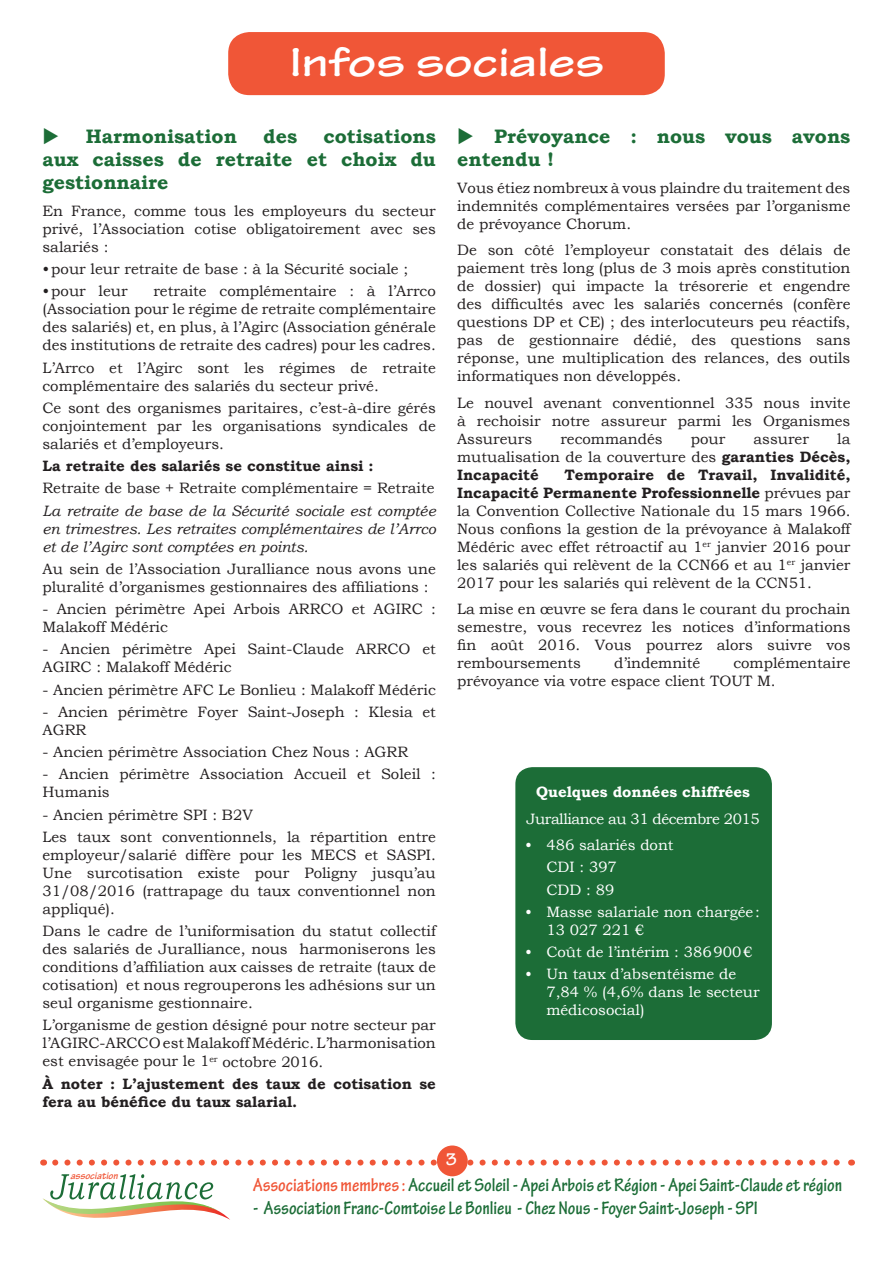
<style>
.page{position:relative;width:893px;height:1263px;background:#fff}
.page>*{position:absolute;margin:0;border:0;box-sizing:border-box;transform-origin:0 0}
.t1{font:700 expanded 43.5px "Tekton Pro";color:#fff}
.t2{font:700 condensed 19.5px "Tekton Pro";color:#1c6d37}
.t3{font:700 19.5px/23.4px "Bookman Old Style";color:#1c6d37;text-align:justify}
.t4{font:700 18px "Tekton Pro";color:#fff}
.t5{font:15px/18px "Bookman Old Style";color:#231f20;text-align:justify}
.t6{font:15px/18px "Bookman Old Style";color:#fff}
.t7{font:italic 15px/18px "Bookman Old Style";color:#231f20;text-align:justify}
.t8{font:700 15px/18px "Bookman Old Style";color:#231f20}
.t9{font:15px "Bookman Old Style";letter-spacing:-.03em;color:#fff}
.t10{font:700 15px "Bookman Old Style";color:#fff}
.t11{font:italic 700 10.65px "Tekton Pro";color:#f05637}
.s1{font-weight:700}
.s2{color:#f05637}
</style>
<div class="page">
<svg style="left:55px;top:1159px;width:785px;height:6px"></svg>
<div style="left:228px;top:32px;width:437px;height:63px;background:#f05637;border-radius:21px"></div>
<svg style="left:43px;top:1174px;width:187px;height:46px"></svg>
<div style="left:437px;top:1145px;width:31px;height:31px;background:#f05637;border-radius:50%"></div>
<div style="left:515px;top:767px;width:257px;height:273px;background:#1c6d37;border-radius:17px"></div>
<h1 class="t1" style="left:290px;top:36px;width:316px">Infos sociales</h1>
<h2 class="t3" style="left:43px;top:124px;width:196px">◆ Harmonisation</h2>
<h2 class="t3" style="left:263px;top:124px;width:35px">des</h2>
<h2 class="t3" style="left:43px;top:124px;width:395px;text-indent:281px">cotisations aux caisses de retraite et choix du gestionnaire</h2>
<p class="t5" style="left:43px;top:202px;width:395px">En France, comme tous les employeurs du secteur privé, l’Association cotise obligatoirement avec ses salariés :</p>
<p class="t5" style="left:43px;top:260px;width:367px">•pour leur retraite de base : à la Sécurité sociale ;</p>
<p class="t5" style="left:43px;top:282px;width:87px">•pour leur</p>
<p class="t5" style="left:43px;top:282px;width:395px;text-indent:111px">retraite complémentaire : à l’Arrco (Association pour le régime de retraite complémentaire des salariés) et, en plus, à l’Agirc (Association générale des institutions de retraite des cadres) pour les cadres.</p>
<p class="t5" style="left:43px;top:359px;width:395px">L’Arrco et l’Agirc sont les régimes de retraite complémentaire des salariés du secteur privé.</p>
<p class="t5" style="left:43px;top:399px;width:395px">Ce sont des organismes paritaires, c’est-à-dire gérés conjointement par les organisations syndicales de salariés et d’employeurs.</p>
<p class="t8" style="left:43px;top:457px;width:333px">La retraite des salariés se constitue ainsi :</p>
<p class="t5" style="left:43px;top:479px;width:394px">Retraite de base + Retraite complémentaire = Retraite</p>
<p class="t7" style="left:43px;top:501px;width:395px">La retraite de base de la Sécurité sociale est comptée en trimestres. Les retraites complémentaires de l’Arrco et de l’Agirc sont comptées en points.</p>
<p class="t5" style="left:43px;top:560px;width:395px">Au sein de l’Association Juralliance nous avons une pluralité d’organismes gestionnaires des affiliations :</p>
<p class="t5" style="left:43px;top:600px;width:395px">- Ancien périmètre Apei Arbois ARRCO et AGIRC :<br>Malakoff Médéric</p>
<p class="t5" style="left:43px;top:640px;width:395px">- Ancien périmètre Apei Saint-Claude ARRCO et<br>AGIRC : Malakoff Médéric</p>
<p class="t5" style="left:43px;top:681px;width:395px">- Ancien périmètre AFC Le Bonlieu : Malakoff Médéric</p>
<p class="t5" style="left:43px;top:703px;width:395px">- Ancien périmètre Foyer Saint-Joseph : Klesia et<br>AGRR</p>
<p class="t5" style="left:43px;top:743px;width:367px">- Ancien périmètre Association Chez Nous : AGRR</p>
<p class="t5" style="left:43px;top:765px;width:395px">- Ancien périmètre Association Accueil et Soleil :<br>Humanis</p>
<p class="t5" style="left:43px;top:803px;width:395px;line-height:22.2px">- Ancien périmètre SPI : B2V<br>Les taux sont conventionnels, la répartition entre</p>
<p class="t5" style="left:43px;top:846px;width:395px">employeur/salarié diffère pour les MECS et SASPI.<br>Une surcotisation existe pour Poligny jusqu’au 31/08/2016 (rattrapage du taux conventionnel non appliqué).</p>
<p class="t5" style="left:43px;top:922px;width:395px">Dans le cadre de l’uniformisation du statut collectif des salariés de Juralliance, nous harmoniserons les conditions d’affiliation aux caisses de retraite (taux de cotisation) et nous regrouperons les adhésions sur un seul organisme gestionnaire.</p>
<p class="t5" style="left:43px;top:1016px;width:395px">L’organisme de gestion désigné pour notre secteur par l’AGIRC-ARCCO est Malakoff Médéric. L’harmonisation est envisagée pour le 1<sup>er</sup> octobre 2016.</p>
<p class="t8" style="left:43px;top:1074px;width:395px">À noter : L’ajustement des taux de cotisation se fera au bénéfice du taux salarial.</p>
<h2 class="t3" style="left:457px;top:124px;width:395px">◆ Prévoyance : nous vous avons entendu !</h2>
<p class="t5" style="left:457px;top:178px;width:395px">Vous étiez nombreux à vous plaindre du traitement des indemnités complémentaires versées par l’organisme de prévoyance Chorum.</p>
<p class="t5" style="left:457px;top:241px;width:395px">De son côté l’employeur constatait des délais de paiement très long (plus de 3 mois après constitution de dossier) qui impacte la trésorerie et engendre des difficultés avec les salariés concernés (confère questions DP et CE) ; des interlocuteurs peu réactifs, pas de gestionnaire dédié, des questions sans réponse, une multiplication des relances, des outils informatiques non développés.</p>
<p class="t5" style="left:457px;top:393px;width:395px">Le nouvel avenant conventionnel 335 nous invite à rechoisir notre assureur parmi les Organismes Assureurs</p>
<p class="t5" style="left:457px;top:429px;width:395px;text-indent:380px">la mutualisation de la couverture des <span class="s1">garanties Décès, Incapacité</span></p>
<p class="t5" style="left:560px;top:429px;width:104px">recommandés</p>
<p class="t5" style="left:691px;top:429px;width:36px">pour</p>
<p class="t5" style="left:753px;top:429px;width:57px">assurer</p>
<p class="t5" style="left:457px;top:465px;width:395px;text-indent:107px"><span class="s1">Temporaire de Travail, Invalidité, Incapacité Permanente Professionnelle</span> prévues par la Convention Collective Nationale du 15 mars 1966.<br>Nous confions la gestion de la prévoyance à Malakoff Médéric avec effet rétroactif au 1<sup>er</sup> janvier 2016 pour les salariés qui relèvent de la CCN66 et au 1<sup>er</sup> janvier 2017 pour les salariés qui relèvent de la CCN51.</p>
<p class="t5" style="left:457px;top:600px;width:395px">La mise en œuvre se fera dans le courant du prochain semestre, vous recevrez les notices d’informations fin août 2016. Vous pourrez alors suivre vos remboursements</p>
<p class="t5" style="left:457px;top:654px;width:395px;text-indent:276px">complémentaire prévoyance via votre espace client TOUT M.</p>
<p class="t5" style="left:614px;top:654px;width:88px">d’indemnité</p>
<p class="t10" style="left:536px;top:781px;width:215px">Quelques données chiffrées</p>
<p class="t9" style="left:527px;top:809px;width:235px">Juralliance au 31 décembre 2015</p>
<p class="t6" style="left:546px;top:834px;width:129px;line-height:22.2px;text-indent:-21px">• 486 salariés dont<br>CDI : 397<br>CDD : 89</p>
<p class="t6" style="left:546px;top:903px;width:215px;text-indent:-21px">• Masse salariale non chargée:<br>13 027 221 €</p>
<p class="t6" style="left:525px;top:943px;width:229px">• Coût de l’intérim : 386900€</p>
<p class="t6" style="left:546px;top:965px;width:215px;text-indent:-21px">• Un taux d’absentéisme de<br>7,84 % (4,6% dans le secteur médicosocial)</p>
<p class="t4" style="left:446px;top:1149px;width:13px">3</p>
<p class="t11" style="left:70px;top:1169px;width:49px">association</p>
<h2 class="t2" style="left:253px;top:1173px;width:591px"><span class="s2">Associations membres :</span> Accueil et Soleil - Apei Arbois et Région - Apei Saint-Claude et région</h2>
<h2 class="t2" style="left:253px;top:1196px;width:506px">- Association Franc-Comtoise Le Bonlieu - Chez Nous - Foyer Saint-Joseph - SPI</h2>
</div>
